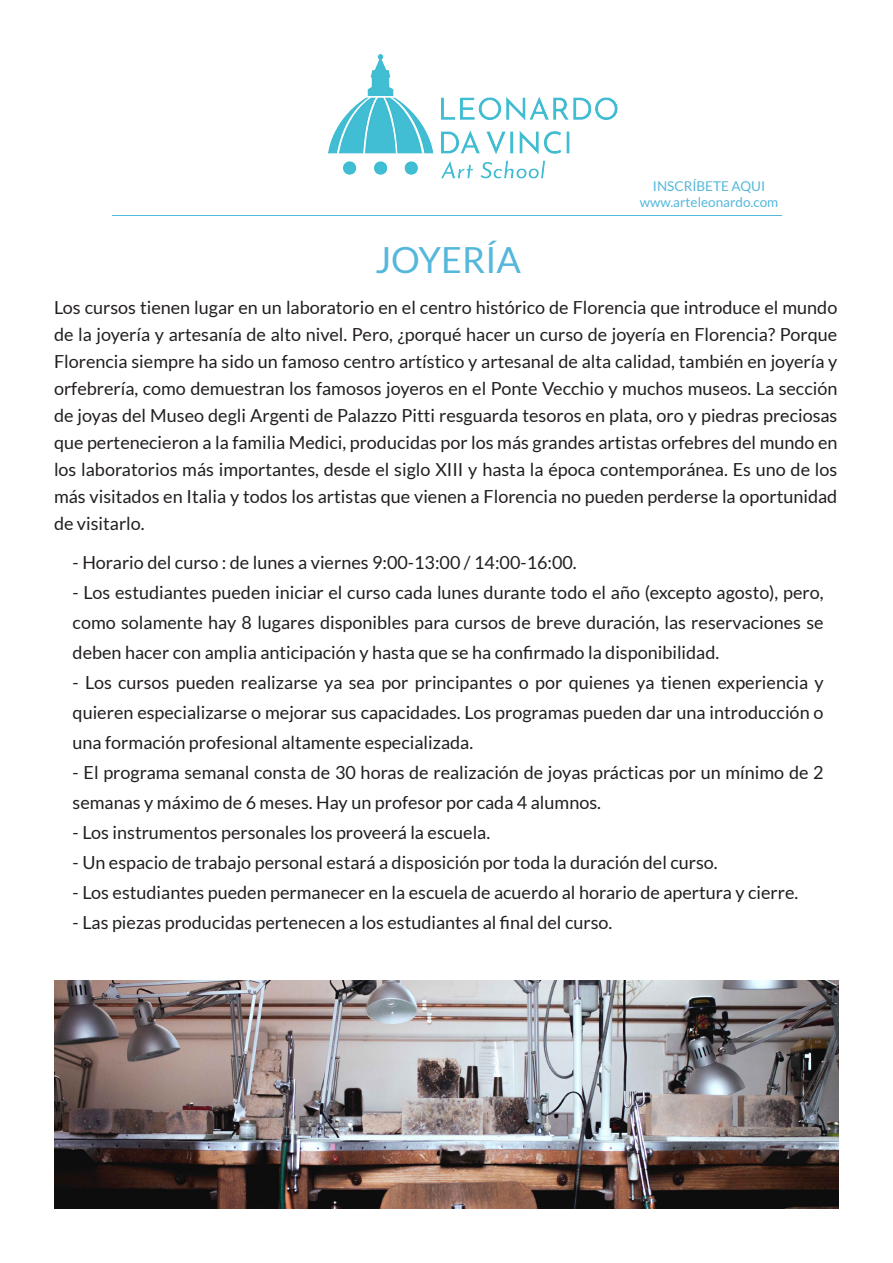
<style>
.page{position:relative;width:893px;height:1263px;background:#fff}
.page>*{position:absolute;margin:0;border:0;box-sizing:border-box;transform-origin:0 0}
.t1{font:36px "Lato";color:#54b7db}
.t2{font:18px/27px "Lato";color:#231f20;text-align:justify}
.t3{font:13.5px "Lato";color:#54b7db}
</style>
<div class="page">
<img style="left:54px;top:980px;width:785px;height:229px">
<img style="left:329px;top:54px;width:289px;height:125px">
<hr style="left:112px;top:215px;width:669px;height:1px;background:#54b7db">
<p class="t3" style="left:653px;top:178px;width:114px">INSCRÍBETE AQUI</p>
<p class="t3" style="left:640px;top:194px;width:140px">www.arteleonardo.com</p>
<p class="t1" style="left:375px;top:240px;width:147px">JOYERÍA</p>
<p class="t2" style="left:54px;top:293px;width:785px">Los cursos tienen lugar en un laboratorio en el centro histórico de Florencia que introduce el mundo de la joyería y artesanía de alto nivel. Pero, ¿porqué hacer un curso de joyería en Florencia? Porque Florencia siempre ha sido un famoso centro artístico y artesanal de alta calidad, también en joyería y orfebrería, como demuestran los famosos joyeros en el Ponte Vecchio y muchos museos. La sección de joyas del Museo degli Argenti de Palazzo Pitti resguarda tesoros en plata, oro y piedras preciosas que pertenecieron a la familia Medici, producidas por los más grandes artistas orfebres del mundo en los laboratorios más importantes, desde el siglo XIII y hasta la época contemporánea. Es uno de los más visitados en Italia y todos los artistas que vienen a Florencia no pueden perderse la oportunidad de visitarlo.</p>
<p class="t2" style="left:73px;top:549px;width:506px">- Horario del curso : de lunes a viernes 9:00-13:00 / 14:00-16:00.</p>
<p class="t2" style="left:73px;top:578px;width:752px;line-height:30px">- Los estudiantes pueden iniciar el curso cada lunes durante todo el año (excepto agosto), pero, como solamente hay 8 lugares disponibles para cursos de breve duración, las reservaciones se deben hacer con amplia anticipación y hasta que se ha confirmado la disponibilidad.</p>
<p class="t2" style="left:73px;top:668px;width:752px;line-height:30px">- Los cursos pueden realizarse ya sea por principantes o por quienes ya tienen experiencia y quieren especializarse o mejorar sus capacidades. Los programas pueden dar una introducción o una formación profesional altamente especializada.</p>
<p class="t2" style="left:73px;top:758px;width:752px;line-height:30px">- El programa semanal consta de 30 horas de realización de joyas prácticas por un mínimo de 2 semanas y máximo de 6 meses. Hay un profesor por cada 4 alumnos.</p>
<p class="t2" style="left:73px;top:819px;width:419px">- Los instrumentos personales los proveerá la escuela.</p>
<p class="t2" style="left:73px;top:849px;width:647px">- Un espacio de trabajo personal estará a disposición por toda la duración del curso.</p>
<p class="t2" style="left:73px;top:879px;width:727px">- Los estudiantes pueden permanecer en la escuela de acuerdo al horario de apertura y cierre.</p>
<p class="t2" style="left:73px;top:909px;width:541px">- Las piezas producidas pertenecen a los estudiantes al final del curso.</p>
</div>
